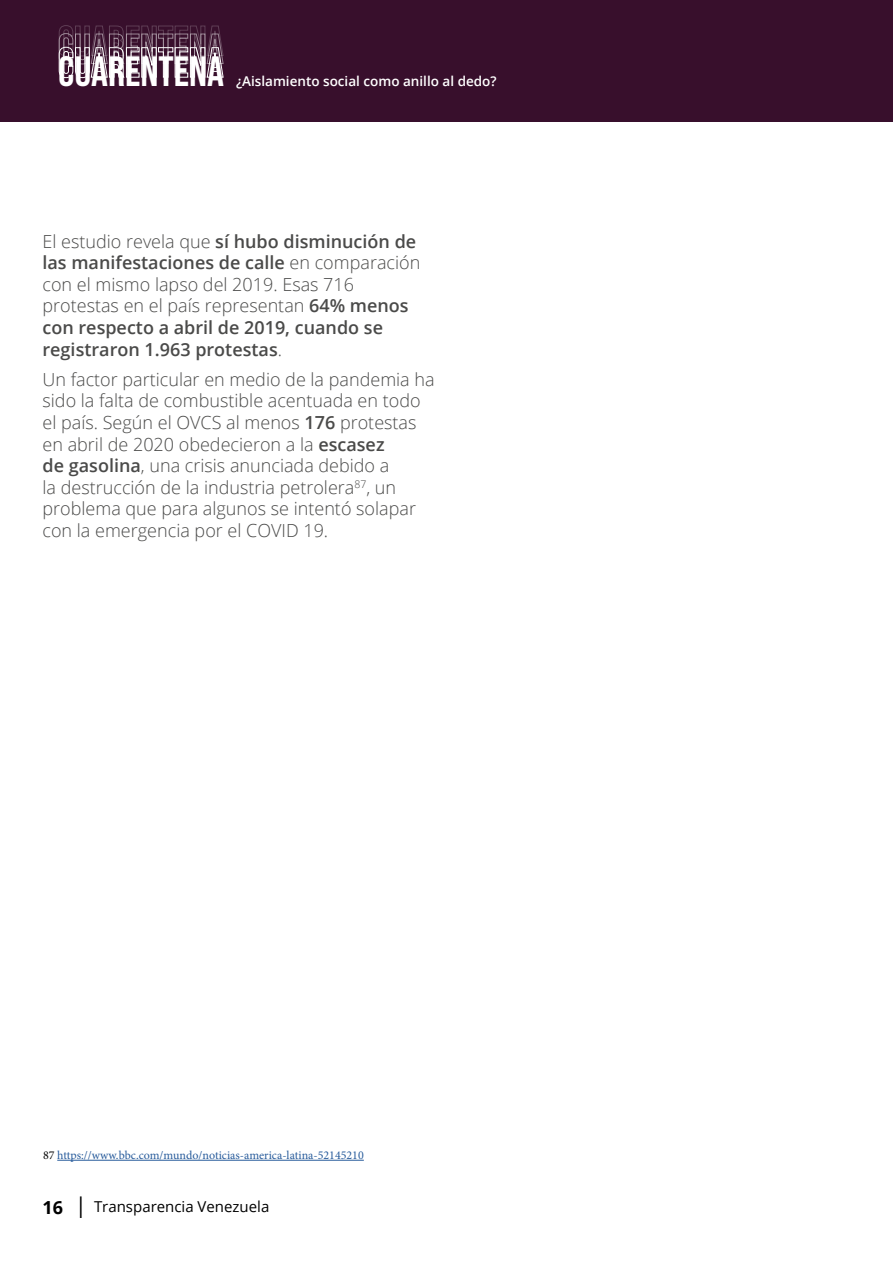
<style>
.page{position:relative;width:893px;height:1263px;background:#fff}
.page>*{position:absolute;margin:0;border:0;box-sizing:border-box;transform-origin:0 0}
.t1{font:42.15px "Bebas Neue";color:#fff}
.t2{font:300 18px/21.6px "Open Sans";color:#4a4a49}
.t3{font:600 18px/21.6px "Open Sans";color:#4a4a49}
.t4{font:15px "Open Sans";color:#000}
.t5{font:600 13.5px "Open Sans";color:#fff}
.t6{font:12px "Minion Pro";color:#275b9b}
.s1{font-weight:300}
.s2{font-weight:600}
.s3{color:#000}
.s4{font-weight:700;font-size:18px}
.s5{font-weight:300;font-size:30px}
</style>
<div class="page">
<div style="left:0;top:0;width:893px;height:121px;background:#380f2c"></div>
<svg style="left:58px;top:25px;width:166px;height:53px"></svg>
<hr style="left:57px;top:1160px;width:307px;height:1px;background:#275b9b">
<h1 class="t1" style="left:58px;top:47px;width:167px">CUARENTENA</h1>
<p class="t5" style="left:236px;top:71px;width:262px">¿Aislamiento social como anillo al dedo?</p>
<p class="t3" style="left:43px;top:230px;width:379px"><span class="s1">El estudio revela que</span> sí hubo disminución de las manifestaciones de calle <span class="s1">en comparación con el mismo lapso del 2019. Esas 716 protestas en el país representan</span> 64% menos con respecto a abril de 2019, cuando se registraron 1.963 protestas<span class="s1">.</span></p>
<p class="t2" style="left:43px;top:368px;width:394px">Un factor particular en medio de la pandemia ha sido la falta de combustible acentuada en todo el país. Según el OVCS al menos <span class="s2">176</span> protestas en abril de 2020 obedecieron a la <span class="s2">escasez<br>de gasolina</span>, una crisis anunciada debido a<br>la destrucción de la industria petrolera<sup>87</sup>, un problema que para algunos se intentó solapar con la emergencia por el COVID 19.</p>
<p class="t6" style="left:43px;top:1147px;width:322px"><span class="s3">87</span> https://www.bbc.com/mundo/noticias-america-latina-52145210</p>
<p class="t4" style="left:43px;top:1196px;width:228px"><span class="s4">16</span> <span class="s5">I</span> Transparencia Venezuela</p>
</div>
